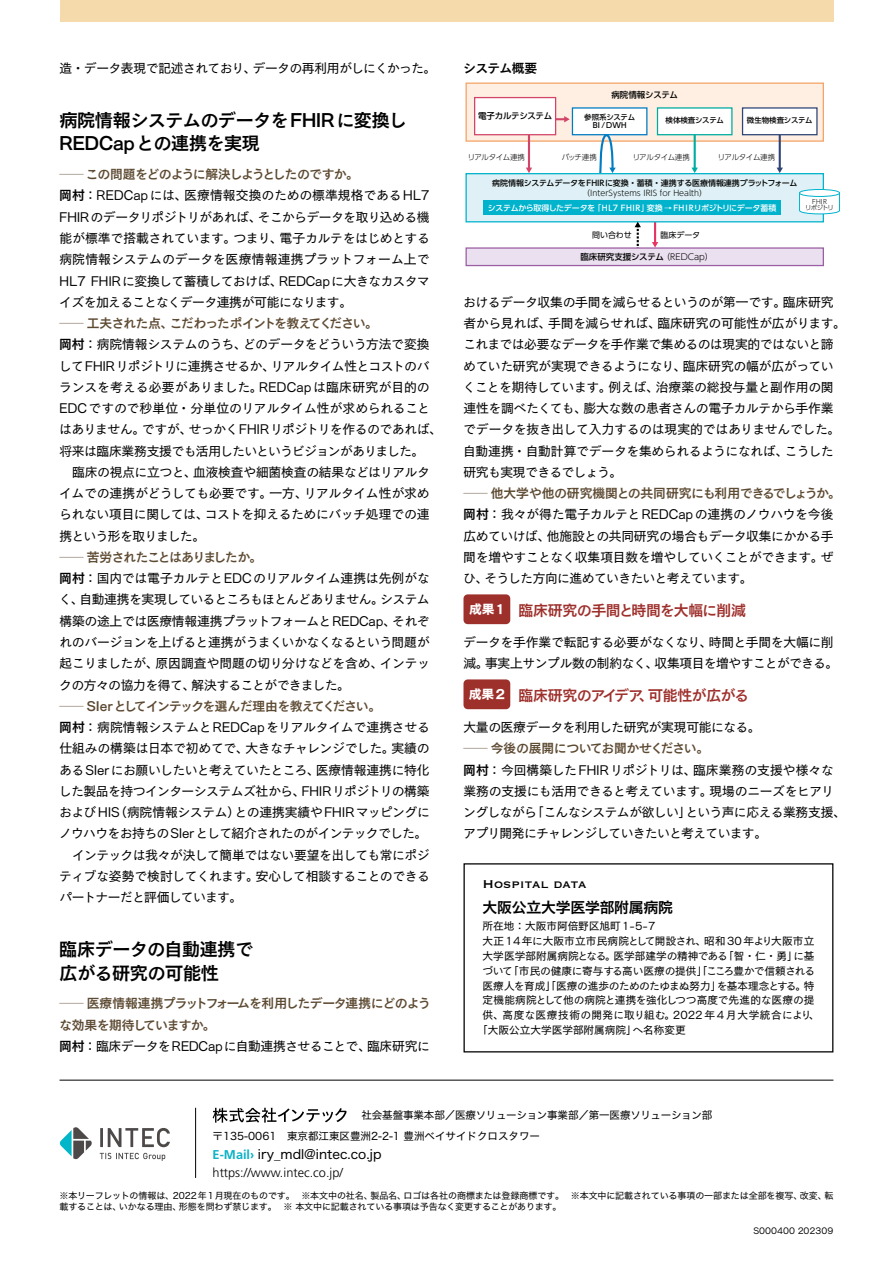
<style>
.page{position:relative;width:893px;height:1263px;background:#fff}
.page>*{position:absolute;margin:0;border:0;box-sizing:border-box;transform-origin:0 0}
.t1{font:18px/23.4px "New Cezanne Pro DB";letter-spacing:-.02em;color:#000}
.t2{font:14.85px "New Cezanne Pro DB";letter-spacing:-.04em;color:#9e302c}
.t3{font:14.85px "New Cezanne Pro DB";letter-spacing:-.015em;color:#000}
.t4{font:14.85px "Copperplate Gothic Std 31 BC";color:#000}
.t5{font:12.75px/21.3px "New Cezanne Pro M";letter-spacing:-.025em;color:#000}
.t6{font:12.75px/21.3px "New Cezanne Pro DB";letter-spacing:-.05em;color:#5d4a32;scale:1.9 1}
.t7{font:12.75px "New Cezanne Pro DB";letter-spacing:-.02em;color:#5d4a32;scale:1.9 1}
.t8{font:12.75px "Hira Kaku Std W4";color:#000}
.t9{font:12.75px "New Cezanne Pro DB";letter-spacing:-.07em;color:#5d4a32;scale:1.9 1}
.t10{font:300 12.75px "Frutiger LT Std";color:#000}
.t11{font:12.75px "New Cezanne Pro DB";letter-spacing:-.03em;color:#5d4a32;scale:1.9 1}
.t12{font:12.75px "New Cezanne Pro DB";letter-spacing:-.09em;color:#5d4a32;scale:1.9 1}
.t13{font:12.75px "New Cezanne Pro B";letter-spacing:.035em;color:#fff}
.t14{font:12.75px "New Cezanne Pro DB";letter-spacing:-.04em;color:#000}
.t15{font:10.65px "New Cezanne Pro M";color:#000}
.t16{font:10.65px "New Cezanne Pro M";letter-spacing:-.025em;color:#000}
.t17{font:10.65px "New Cezanne Pro M";letter-spacing:.03em;color:#000}
.t18{font:10.5px "Hira Kaku Std W4";letter-spacing:-.005em;color:#000}
.t19{font:9px/11.7px "Hira Kaku Std W4";letter-spacing:-.015em;color:#000}
.t20{font:500 8.55px "UD Shin Go Pr 6";color:#000}
.t21{font:500 8.55px "UD Shin Go Pr 6";letter-spacing:-.035em;color:#000}
.t22{font:8.55px "New Cezanne Pro M";color:#000}
.t23{font:500 7.95px "UD Shin Go Pr 6";letter-spacing:-.01em;color:#000}
.t24{font:500 7.95px "UD Shin Go Pr 6";letter-spacing:-.025em;color:#fff}
.t25{font:300 7.95px "UD Shin Go Pr 6";color:#000}
.t26{font:7.95px "UD Shin Go Pr 6";letter-spacing:-.005em;color:#000}
.t27{font:500 7.5px/8.6px "UD Shin Go Pr 6";letter-spacing:-.015em;color:#000;text-align:center}
.t28{font:300 7.5px "UD Shin Go Pr 6";letter-spacing:-.03em;color:#000}
.t29{font:300 6.45px/6.4px "UD Shin Go Pr 6";letter-spacing:-.045em;color:#000;text-align:center}
.s1{font-family:"New Cezanne Pro DB"}
.s2{font-weight:300}
.s3{font-family:"Frutiger LT Std";font-weight:700;color:#0cb2c6}
</style>
<div class="page">
<div style="left:60px;top:0;width:773px;height:21px;background:#f5daac"></div>
<div style="left:463px;top:594px;width:47px;height:30px;background:#9e302c;border-radius:4px"></div>
<div style="left:463px;top:679px;width:47px;height:30px;background:#9e302c;border-radius:4px"></div>
<hr style="left:60px;top:1080px;width:773px;height:1px;background:#000">
<svg style="left:60px;top:1127px;width:32px;height:32px"></svg>
<hr style="left:100px;top:1128px;width:3px;height:19px;background:#4c4948">
<svg style="left:108px;top:1128px;width:62px;height:19px"></svg>
<svg style="left:100px;top:1153px;width:65px;height:8px"></svg>
<hr style="left:195px;top:1108px;width:1px;height:70px;background:#000">
<svg style="left:213px;top:1108px;width:134px;height:15px"></svg>
<div style="left:466px;top:83px;width:357px;height:58px;background:#feefe2"></div>
<div style="left:465px;top:83px;width:359px;height:59px;border:1px solid #f4a467"></div>
<div style="left:572px;top:108px;width:75px;height:27px;background:#fff"></div>
<div style="left:572px;top:107px;width:75px;height:28px;border:1px solid #007cc3"></div>
<svg style="left:556px;top:116px;width:14px;height:6px"></svg>
<hr style="left:528px;top:133px;width:2px;height:36px;background:#d24568">
<svg style="left:526px;top:168px;width:6px;height:5px"></svg>
<hr style="left:654px;top:212px;width:2px;height:31px;background:#e73562">
<svg style="left:652px;top:242px;width:6px;height:5px"></svg>
<hr style="left:694px;top:133px;width:2px;height:36px;background:#00aca0">
<svg style="left:691px;top:168px;width:7px;height:5px"></svg>
<hr style="left:779px;top:133px;width:2px;height:36px;background:#2f4577">
<svg style="left:777px;top:168px;width:6px;height:5px"></svg>
<svg style="left:598px;top:133px;width:18px;height:40px"></svg>
<div style="left:466px;top:174px;width:357px;height:48px;background:#dff1f6"></div>
<div style="left:465px;top:173px;width:359px;height:49px;border:1px solid #00b3cd"></div>
<div style="left:483px;top:200px;width:298px;height:15px;background:#00b3cd"></div>
<svg style="left:799px;top:194px;width:41px;height:21px"></svg>
<div style="left:799px;top:189px;width:40px;height:7px;background:#fff;border-radius:50%"></div>
<div style="left:799px;top:189px;width:41px;height:8px;border:1px solid #00b3cd;border-radius:50%"></div>
<svg style="left:635px;top:222px;width:6px;height:24px"></svg>
<div style="left:466px;top:248px;width:357px;height:18px;background:#eae0ef"></div>
<div style="left:465px;top:247px;width:359px;height:19px;border:1px solid #9c5ea3"></div>
<div style="left:742px;top:108px;width:75px;height:27px;background:#fff"></div>
<div style="left:742px;top:107px;width:76px;height:28px;border:1px solid #2f4577"></div>
<div style="left:657px;top:108px;width:75px;height:27px;background:#fff"></div>
<div style="left:657px;top:107px;width:75px;height:28px;border:1px solid #00aca0"></div>
<div style="left:475px;top:98px;width:81px;height:37px;background:#fff"></div>
<div style="left:474px;top:97px;width:82px;height:38px;border:1px solid #d24568"></div>
<div style="left:463px;top:863px;width:370px;height:189px;border:1px solid #000"></div>
<p class="t5" style="left:59px;top:56px;width:378px">造・データ表現で記述されており、データの再利用がしにくかった。</p>
<h1 class="t1" style="left:59px;top:106px;width:349px">病院情報システムのデータをFHIRに変換し<br>REDCapとの連携を実現</h1>
<p class="t9" style="left:60px;top:163px;width:159px">─この問題をどのように解決しようとしたのですか。</p>
<p class="t5" style="left:59px;top:183px;width:372px;text-align:justify"><span class="s1">岡村</span>：REDCapには、医療情報交換のための標準規格であるHL7<br>FHIRのデータリポジトリがあれば、そこからデータを取り込める機能が標準で搭載されています。つまり、電子カルテをはじめとする病院情報システムのデータを医療情報連携プラットフォーム上でHL7 FHIRに変換して蓄積しておけば、REDCapに大きなカスタマイズを加えることなくデータ連携が可能になります。</p>
<p class="t6" style="left:60px;top:311px;width:169px">─工夫された点、こだわったポイントを教えてください。</p>
<p class="t5" style="left:59px;top:332px;width:385px"><span class="s1">岡村</span>：病院情報システムのうち、どのデータをどういう方法で変換してFHIRリポジトリに連携させるか、リアルタイム性とコストのバランスを考える必要がありました。REDCapは臨床研究が目的のEDCですので秒単位・分単位のリアルタイム性が求められることはありません。ですが、せっかくFHIRリポジトリを作るのであれば、将来は臨床業務支援でも活用したいというビジョンがありました。<br>　臨床の視点に立つと、血液検査や細菌検査の結果などはリアルタイムでの連携がどうしても必要です。一方、リアルタイム性が求められない項目に関しては、コストを抑えるためにバッチ処理での連携という形を取りました。</p>
<p class="t12" style="left:60px;top:546px;width:108px">─苦労されたことはありましたか。</p>
<p class="t5" style="left:59px;top:566px;width:373px;text-align:justify"><span class="s1">岡村</span>：国内では電子カルテとEDCのリアルタイム連携は先例がなく、自動連携を実現しているところもほとんどありません。システム構築の途上では医療情報連携プラットフォームとREDCap、それぞれのバージョンを上げると連携がうまくいかなくなるという問題が起こりましたが、原因調査や問題の切り分けなどを含め、インテックの方々の協力を得て、解決することができました。</p>
<p class="t6" style="left:60px;top:694px;width:171px">─SIerとしてインテックを選んだ理由を教えてください。</p>
<p class="t5" style="left:59px;top:715px;width:372px"><span class="s1">岡村</span>：病院情報システムとREDCapをリアルタイムで連携させる仕組みの構築は日本で初めてで、大きなチャレンジでした。実績のあるSIerにお願いしたいと考えていたところ、医療情報連携に特化した製品を持つインターシステムズ社から、FHIRリポジトリの構築およびHIS（病院情報システム）との連携実績やFHIRマッピングにノウハウをお持ちのSIerとして紹介されたのがインテックでした。　インテックは我々が決して簡単ではない要望を出しても常にポジティブな姿勢で検討してくれます。安心して相談することのできるパートナーだと評価しています。</p>
<h1 class="t1" style="left:59px;top:935px;width:195px">臨床データの自動連携で広がる研究の可能性</h1>
<p class="t6" style="left:59px;top:991px;width:197px">─ 医療情報連携プラットフォームを利用したデータ連携にどのような効果を期待していますか。</p>
<p class="t5" style="left:59px;top:1034px;width:372px"><span class="s1">岡村</span>：臨床データをREDCapに自動連携させることで、臨床研究に</p>
<p class="t14" style="left:463px;top:57px;width:76px">システム概要</p>
<p class="t21" style="left:478px;top:109px;width:76px">電子カルテシステム</p>
<p class="t21" style="left:611px;top:88px;width:68px">病院情報システム</p>
<p class="t27" style="left:584px;top:113px;width:52px">参照系システム<br>BI / DWH</p>
<p class="t27" style="left:666px;top:116px;width:60px">検体検査システム</p>
<p class="t27" style="left:747px;top:116px;width:67px">微生物検査システム</p>
<p class="t28" style="left:562px;top:151px;width:37px">バッチ連携</p>
<p class="t28" style="left:718px;top:151px;width:59px">リアルタイム連携</p>
<p class="t28" style="left:468px;top:151px;width:59px">リアルタイム連携</p>
<p class="t28" style="left:633px;top:151px;width:59px">リアルタイム連携</p>
<p class="t23" style="left:492px;top:177px;width:307px">病院情報システムデータをFHIRに変換・蓄積・連携する医療情報連携プラットフォーム</p>
<p class="t25" style="left:582px;top:186px;width:126px">（InterSystems IRIS for Health）</p>
<p class="t24" style="left:488px;top:201px;width:290px">システムから取得したデータを「HL7 FHIR」変換 → FHIRリポジトリにデータ蓄積</p>
<p class="t29" style="left:805px;top:198px;width:30px">FHIR<br>リポジトリ</p>
<p class="t26" style="left:592px;top:228px;width:41px">問い合わせ</p>
<p class="t26" style="left:661px;top:228px;width:41px">臨床データ</p>
<p class="t20" style="left:580px;top:250px;width:134px">臨床研究支援システム<span class="s2">（REDCap）</span></p>
<p class="t5" style="left:463px;top:290px;width:385px">おけるデータ収集の手間を減らせるというのが第一です。臨床研究者から見れば、手間を減らせれば、臨床研究の可能性が広がります。これまでは必要なデータを手作業で集めるのは現実的ではないと諦めていた研究が実現できるようになり、臨床研究の幅が広がっていくことを期待しています。例えば、治療薬の総投与量と副作用の関連性を調べたくても、膨大な数の患者さんの電子カルテから手作業でデータを抜き出して入力するのは現実的ではありませんでした。自動連携・自動計算でデータを集められるようになれば、こうした研究も実現できるでしょう。</p>
<p class="t7" style="left:463px;top:482px;width:200px">─他大学や他の研究機関との共同研究にも利用できるでしょうか。</p>
<p class="t5" style="left:463px;top:502px;width:372px;text-align:justify"><span class="s1">岡村</span>：我々が得た電子カルテとREDCapの連携のノウハウを今後広めていけば、他施設との共同研究の場合もデータ収集にかかる手間を増やすことなく収集項目数を増やしていくことができます。ぜひ、そうした方向に進めていきたいと考えています。</p>
<p class="t2" style="left:519px;top:597px;width:229px">臨床研究の手間と時間を大幅に削減</p>
<p class="t5" style="left:463px;top:630px;width:377px">データを手作業で転記する必要がなくなり、時間と手間を大幅に削減。事実上サンプル数の制約なく、収集項目を増やすことができる。</p>
<p class="t2" style="left:519px;top:682px;width:232px">臨床研究のアイデア、可能性が広がる</p>
<p class="t5" style="left:463px;top:715px;width:299px">大量の医療データを利用した研究が実現可能になる。</p>
<p class="t11" style="left:463px;top:737px;width:131px">─今後の展開についてお聞かせください。</p>
<p class="t5" style="left:463px;top:757px;width:384px"><span class="s1">岡村</span>：今回構築したFHIRリポジトリは、臨床業務の支援や様々な業務の支援にも活用できると考えています。現場のニーズをヒアリングしながら「こんなシステムが欲しい」という声に応える業務支援、アプリ開発にチャレンジしていきたいと考えています。</p>
<p class="t13" style="left:469px;top:598px;width:38px">成果1</p>
<p class="t13" style="left:469px;top:683px;width:38px">成果2</p>
<p class="t4" style="left:483px;top:877px;width:105px">Hospital data</p>
<p class="t15" style="left:483px;top:916px;width:174px">所在地：大阪市阿倍野区旭町1-5-7</p>
<p class="t15" style="left:483px;top:931px;width:333px">大正14年に大阪市立市民病院として開設され、昭和30年より大阪市立</p>
<p class="t15" style="left:483px;top:946px;width:333px">大学医学部附属病院となる。医学部建学の精神である「智・仁・勇」に基</p>
<p class="t16" style="left:482px;top:961px;width:334px">づいて「市民の健康に寄与する高い医療の提供」「こころ豊かで信頼される</p>
<p class="t16" style="left:483px;top:976px;width:333px">医療人を育成」「医療の進歩のためのたゆまぬ努力」を基本理念とする。特</p>
<p class="t15" style="left:483px;top:991px;width:333px">定機能病院として他の病院と連携を強化しつつ高度で先進的な医療の提</p>
<p class="t17" style="left:483px;top:1006px;width:338px">供、高度な医療技術の開発に取り組む。2022 年 4 月大学統合により、</p>
<p class="t15" style="left:477px;top:1021px;width:210px">「大阪公立大学医学部附属病院」へ名称変更</p>
<p class="t3" style="left:483px;top:894px;width:192px">大阪公立大学医学部附属病院</p>
<p class="t18" style="left:361px;top:1107px;width:352px">社会基盤事業本部／医療ソリューション事業部／第一医療ソリューション部</p>
<p class="t18" style="left:213px;top:1128px;width:329px">〒135-0061　東京都江東区豊洲2-2-1 豊洲ベイサイドクロスタワー</p>
<p class="t8" style="left:213px;top:1145px;width:171px"><span class="s3">E-Mail›</span> iry_mdl@intec.co.jp</p>
<p class="t10" style="left:213px;top:1165px;width:132px">https://www.intec.co.jp/</p>
<p class="t19" style="left:59px;top:1189px;width:776px">※本リーフレットの情報は、2022年1月現在のものです。　※本文中の社名、製品名、ロゴは各社の商標または登録商標です。　※本文中に記載されている事項の一部または全部を複写、改変、転載することは、いかなる理由、形態を問わず禁じます。　※ 本文中に記載されている事項は予告なく変更することがあります。</p>
<p class="t22" style="left:753px;top:1223px;width:81px">S000400 202309</p>
</div>
